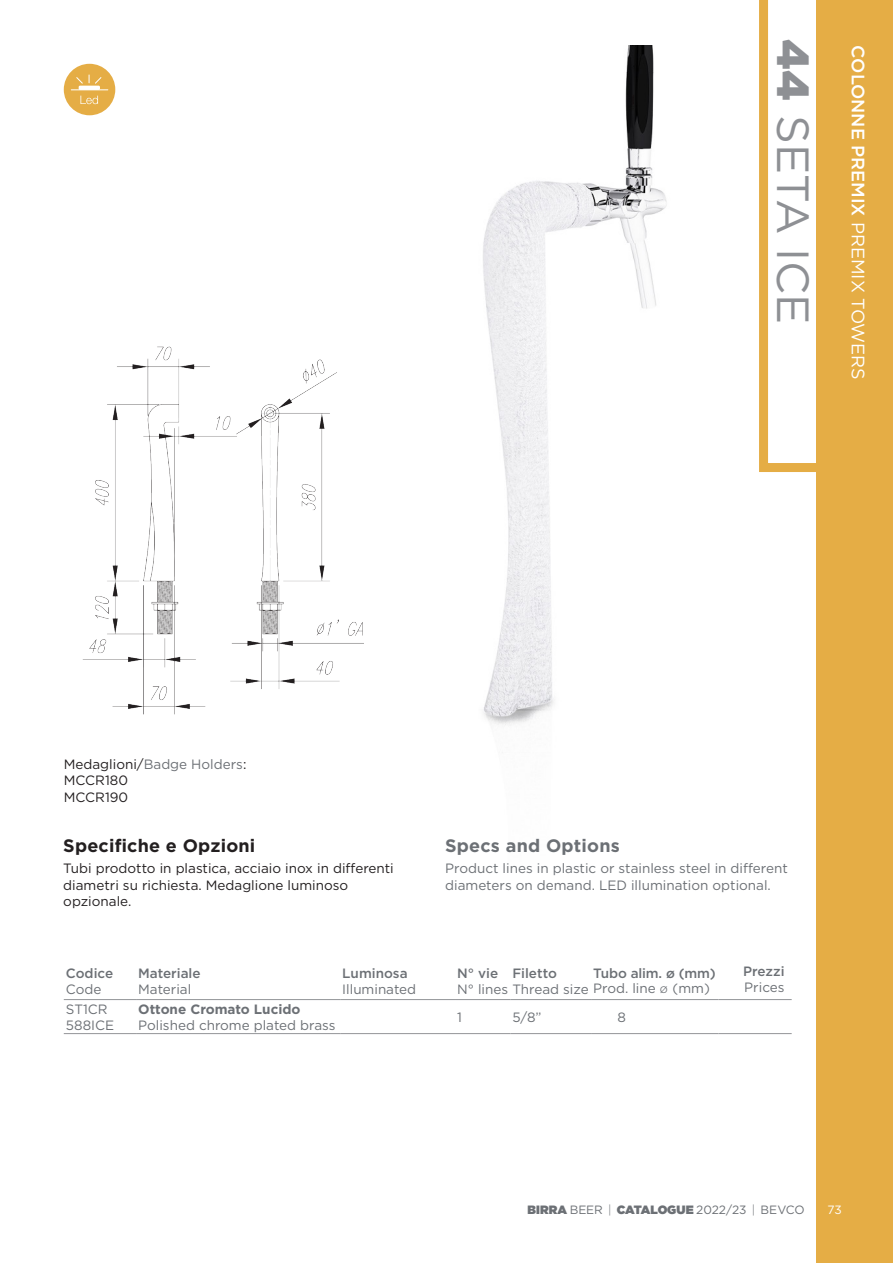
<style>
.page{position:relative;width:893px;height:1263px;background:#fff}
.page>*{position:absolute;margin:0;border:0;box-sizing:border-box;transform-origin:0 0}
.t1{font:45px "Gotham";color:#8e9094}
.t2{font:500 18px "Gotham";color:#fff}
.t3{font:700 18px "Gotham";letter-spacing:.01em;color:#231f20}
.t4{font:700 18px "Gotham";letter-spacing:.01em;color:#6c7075}
.t5{font:13.5px/16.5px "Gotham";color:#6c7075}
.t6{font:13.5px/16.5px "Gotham";color:#231f20}
.t7{font:500 13.5px "Gotham";color:#6c7075}
.t8{font:12px "Gotham";letter-spacing:-.01em;color:#6c7075}
.t9{font:12px "Gotham";color:#fff}
.s1{font-weight:900}
.s2{font-weight:400}
.s3{color:#6c7075}
.s4{font-size:9.45px}
.s5{font-weight:700}
.s6{font-weight:300}
</style>
<div class="page">
<img style="left:483px;top:45px;width:184px;height:680px">
<hr style="left:64px;top:999px;width:72px;height:1px;background:#939598">
<hr style="left:136px;top:999px;width:204px;height:1px;background:#939598">
<hr style="left:340px;top:999px;width:115px;height:1px;background:#939598">
<hr style="left:455px;top:999px;width:55px;height:1px;background:#939598">
<hr style="left:510px;top:999px;width:81px;height:1px;background:#939598">
<hr style="left:591px;top:999px;width:128px;height:1px;background:#939598">
<hr style="left:719px;top:999px;width:73px;height:1px;background:#939598">
<hr style="left:64px;top:1033px;width:72px;height:1px;background:#939598">
<hr style="left:136px;top:1033px;width:204px;height:1px;background:#939598">
<hr style="left:340px;top:1033px;width:115px;height:1px;background:#939598">
<hr style="left:455px;top:1033px;width:55px;height:1px;background:#939598">
<hr style="left:510px;top:1033px;width:81px;height:1px;background:#939598">
<hr style="left:591px;top:1033px;width:128px;height:1px;background:#939598">
<hr style="left:719px;top:1033px;width:73px;height:1px;background:#939598">
<div style="left:64px;top:64px;width:51px;height:51px;background:#e5ad45;border-radius:50%"></div>
<hr style="left:71px;top:89px;width:37px;height:1px;background:#fff">
<hr style="left:79px;top:86px;width:21px;height:4px;background:#fff">
<svg style="left:76px;top:74px;width:26px;height:10px"></svg>
<svg style="left:80px;top:96px;width:18px;height:8px"></svg>
<img style="left:83px;top:346px;width:280px;height:368px">
<div style="left:816px;top:0;width:77px;height:1263px;background:#e5ad45"></div>
<svg style="left:759px;top:0;width:57px;height:472px"></svg>
<p class="t1" style="left:822px;top:39px;width:286px;rotate:90deg"><span class="s1">44</span> SETA ICE</p>
<p class="t2" style="left:870px;top:45px;width:336px;rotate:90deg">COLONNE PREMIX <span class="s2">PREMIX TOWERS</span></p>
<p class="t6" style="left:64px;top:755px;width:184px">Medaglioni/<span class="s3">Badge Holders</span>:</p>
<p class="t6" style="left:64px;top:772px;width:66px">MCCR180</p>
<p class="t6" style="left:64px;top:788px;width:66px">MCCR190</p>
<p class="t3" style="left:63px;top:834px;width:194px">Specifiche e Opzioni</p>
<p class="t6" style="left:63px;top:860px;width:332px">Tubi prodotto in plastica, acciaio inox in differenti diametri su richiesta. Medaglione luminoso opzionale.</p>
<p class="t4" style="left:445px;top:834px;width:176px">Specs and Options</p>
<p class="t5" style="left:445px;top:860px;width:344px">Product lines in plastic or stainless steel in different diameters on demand. LED illumination optional.</p>
<p class="t7" style="left:66px;top:964px;width:49px">Codice</p>
<p class="t5" style="left:66px;top:981px;width:37px">Code</p>
<p class="t7" style="left:138px;top:964px;width:64px">Materiale</p>
<p class="t5" style="left:138px;top:981px;width:55px">Material</p>
<p class="t7" style="left:342px;top:964px;width:67px">Luminosa</p>
<p class="t5" style="left:342px;top:981px;width:75px">Illuminated</p>
<p class="t7" style="left:512px;top:964px;width:46px">Filetto</p>
<p class="t7" style="left:593px;top:965px;width:124px">Tubo alim. ø (mm)</p>
<p class="t7" style="left:457px;top:964px;width:43px">N° vie</p>
<p class="t5" style="left:457px;top:981px;width:254px">N° lines Thread size Prod. line <span class="s4">ø</span> (mm)</p>
<p class="t7" style="left:743px;top:962px;width:43px">Prezzi</p>
<p class="t5" style="left:744px;top:978px;width:42px">Prices</p>
<p class="t5" style="left:66px;top:1000px;width:43px">ST1CR</p>
<p class="t5" style="left:66px;top:1017px;width:50px">588ICE</p>
<p class="t5" style="left:138px;top:1000px;width:199px"><span class="s5">Ottone Cromato Lucido<br></span>Polished chrome plated brass</p>
<p class="t5" style="left:457px;top:1009px;width:6px">1</p>
<p class="t5" style="left:512px;top:1009px;width:31px">5/8”</p>
<p class="t5" style="left:617px;top:1009px;width:10px">8</p>
<p class="t8" style="left:527px;top:1202px;width:279px"><span class="s1">BIRRA</span> BEER <span class="s6">|</span> <span class="s1">CATALOGUE</span> 2022/23 <span class="s6">|</span> BEVCO</p>
<p class="t9" style="left:827px;top:1202px;width:16px">73</p>
</div>
